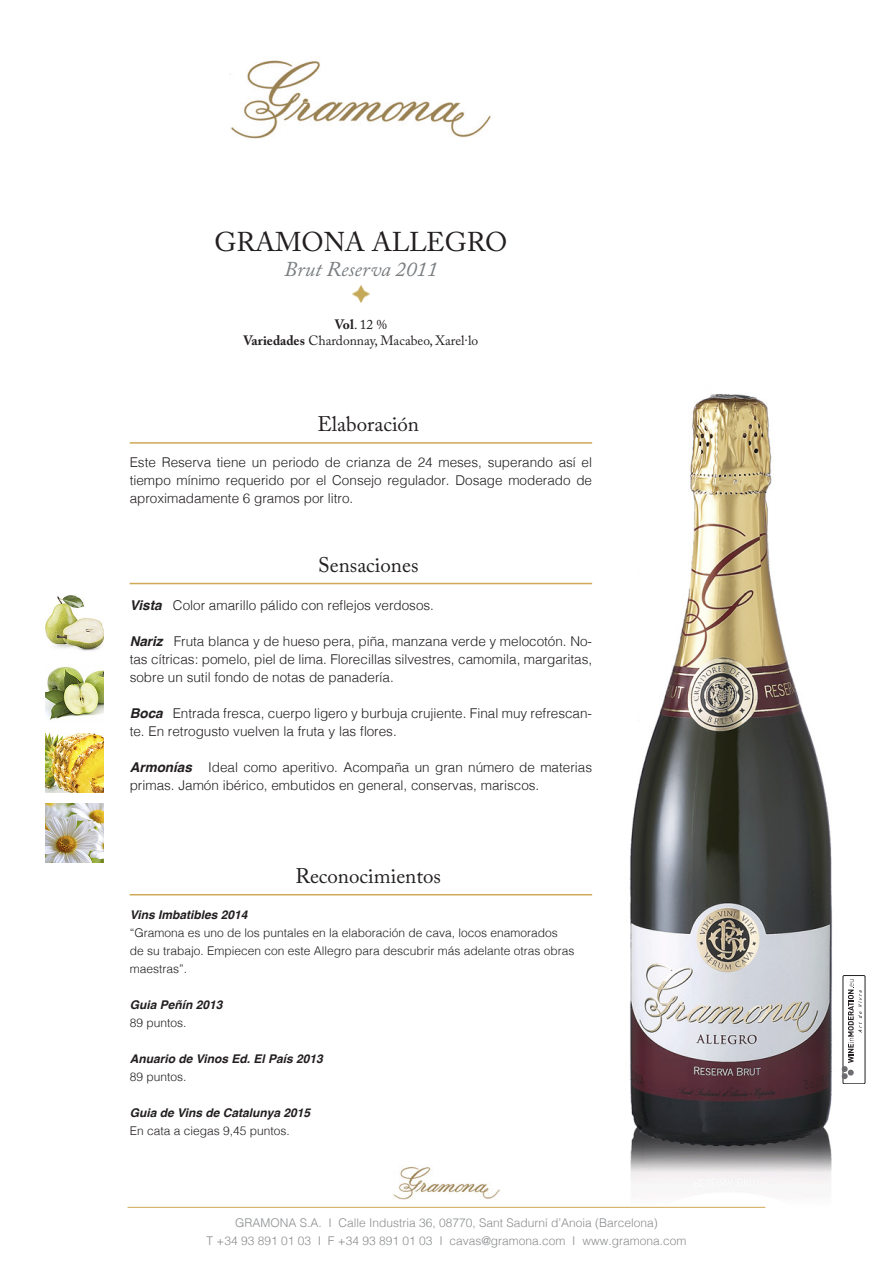
<style>
.page{position:relative;width:893px;height:1263px;background:#fff}
.page>*{position:absolute;margin:0;border:0;box-sizing:border-box;transform-origin:0 0}
.t1{font:27px "Adobe Caslon Pro";color:#231f20}
.t2{font:21px "Adobe Caslon Pro";color:#231f20}
.t3{font:italic 21px "Adobe Caslon Pro";color:#797d80}
.t4{font:300 13.5px/18px "Helvetica";color:#231f20;text-align:justify}
.t5{font:13.5px "Adobe Caslon Pro";color:#231f20}
.t6{font:300 12px/18px "Helvetica";color:#231f20}
.t7{font:300 12px/18px "Helvetica";color:#8b8d90;text-align:center}
.t8{font:italic 700 12px "Helvetica";color:#231f20}
.s1{font-weight:700}
.s2{font-weight:700;font-style:italic}
</style>
<div class="page">
<img style="left:352px;top:285px;width:18px;height:17px">
<hr style="left:128px;top:1207px;width:637px;height:1px;background:#cfa956">
<img style="left:393px;top:1166px;width:107px;height:33px">
<img style="left:229px;top:60px;width:262px;height:79px">
<div style="left:843px;top:975px;width:22px;height:109px;border:1px solid #231f20"></div>
<svg style="left:842px;top:979px;width:20px;height:100px"></svg>
<img style="left:45px;top:733px;width:58px;height:59px">
<img style="left:45px;top:803px;width:58px;height:59px">
<img style="left:45px;top:667px;width:58px;height:54px">
<img style="left:45px;top:595px;width:58px;height:56px">
<hr style="left:130px;top:583px;width:462px;height:1px;background:#cfa956">
<hr style="left:130px;top:442px;width:462px;height:2px;background:#cfa956">
<hr style="left:130px;top:894px;width:462px;height:1px;background:#cfa956">
<img style="left:629px;top:394px;width:204px;height:793px">
<p class="t1" style="left:214px;top:225px;width:294px">GRAMONA ALLEGRO</p>
<p class="t3" style="left:284px;top:256px;width:155px">Brut Reserva 2011</p>
<p class="t5" style="left:335px;top:316px;width:54px"><span class="s1">Vol</span>. 12 %</p>
<p class="t5" style="left:244px;top:332px;width:236px"><span class="s1">Variedades</span> Chardonnay, Macabeo, Xarel·lo</p>
<p class="t2" style="left:317px;top:412px;width:103px">Elaboración</p>
<p class="t4" style="left:130px;top:453px;width:464px">Este Reserva tiene un periodo de crianza de 24 meses, superando así el tiempo mínimo requerido por el Consejo regulador. Dosage moderado de aproximadamente 6 gramos por litro.</p>
<p class="t2" style="left:318px;top:552px;width:102px">Sensaciones</p>
<p class="t4" style="left:130px;top:596px;width:306px"><span class="s2">Vista</span> Color amarillo pálido con reflejos verdosos.</p>
<p class="t4" style="left:130px;top:632px;width:464px"><span class="s2">Nariz</span> Fruta blanca y de hueso pera, piña, manzana verde y melocotón. No&shy;tas cítricas: pomelo, piel de lima. Florecillas silvestres, camomila, margaritas, sobre un sutil fondo de notas de panadería.</p>
<p class="t4" style="left:130px;top:704px;width:464px"><span class="s2">Boca</span> Entrada fresca, cuerpo ligero y burbuja crujiente. Final muy refrescan&shy;te. En retrogusto vuelven la fruta y las flores.</p>
<p class="t4" style="left:130px;top:758px;width:464px"><span class="s2">Armonías</span> Ideal como aperitivo. Acompaña un gran número de materias primas. Jamón ibérico, embutidos en general, conservas, mariscos.</p>
<p class="t2" style="left:295px;top:863px;width:147px">Reconocimientos</p>
<p class="t8" style="left:130px;top:904px;width:119px">Vins Imbatibles 2014</p>
<p class="t6" style="left:130px;top:922px;width:446px">“Gramona es uno de los puntales en la elaboración de cava, locos enamorados de su trabajo. Empiecen con este Allegro para descubrir más adelante otras obras maestras”.</p>
<p class="t8" style="left:130px;top:994px;width:94px">Guia Peñín 2013</p>
<p class="t6" style="left:130px;top:1012px;width:58px">89 puntos.</p>
<p class="t8" style="left:130px;top:1048px;width:195px">Anuario de Vinos Ed. El País 2013</p>
<p class="t6" style="left:130px;top:1066px;width:58px">89 puntos.</p>
<p class="t8" style="left:130px;top:1102px;width:182px">Guia de Vins de Catalunya 2015</p>
<p class="t6" style="left:130px;top:1120px;width:162px">En cata a ciegas 9,45 puntos.</p>
<p class="t7" style="left:207px;top:1213px;width:481px">GRAMONA S.A. I Calle Industria 36, 08770, Sant Sadurní d’Anoia (Barcelona)<br>T +34 93 891 01 03 I F +34 93 891 01 03 I cavas@gramona.com I www.gramona.com</p>
</div>
